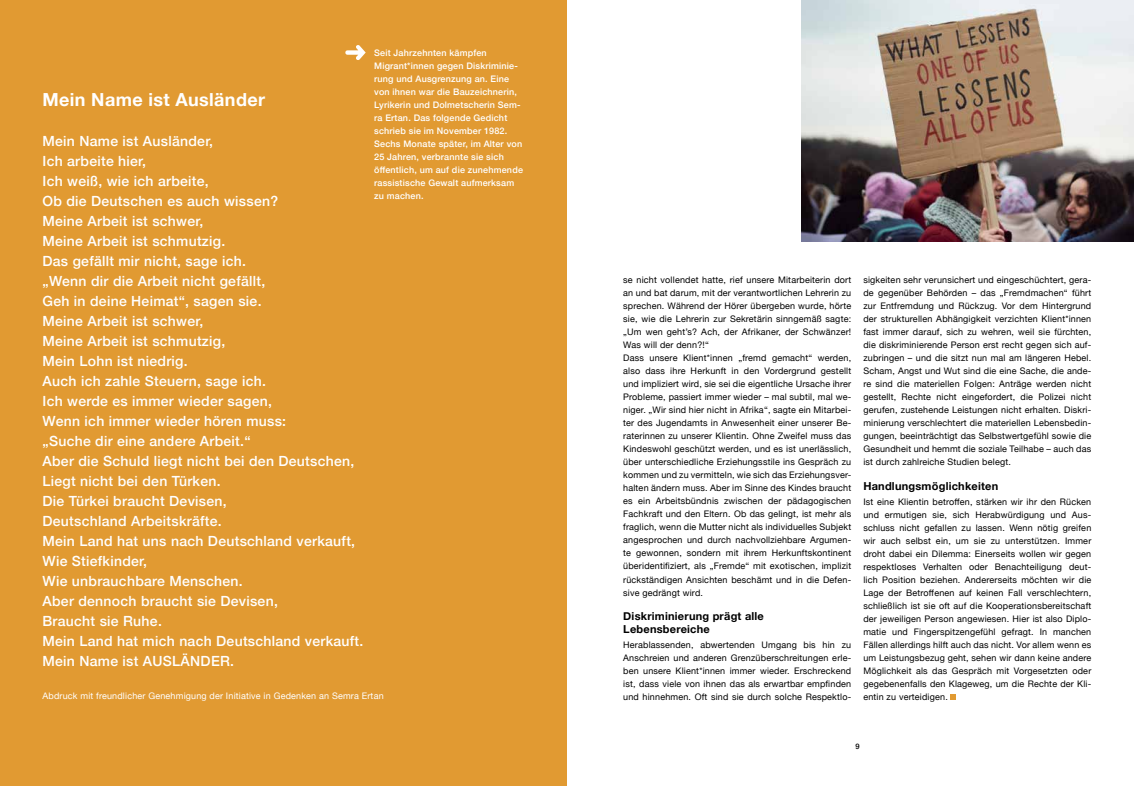
<style>
.page{position:relative;width:1134px;height:786px;background:#fff}
.page>*{position:absolute;margin:0;border:0;box-sizing:border-box;transform-origin:0 0}
.t1{font:700 18px "Helvetica Neue";letter-spacing:.02em;color:#fff}
.t2{font:500 14px/20px "Helvetica Neue";letter-spacing:.02em;color:#fff}
.t3{font:700 11px/13px "Helvetica Neue";letter-spacing:.02em;color:#000}
.t4{font:9px/13px "Helvetica Neue";letter-spacing:.02em;color:#000;text-align:justify}
.t5{font:500 9px/13px "Helvetica Neue";letter-spacing:.02em;color:#fff}
.t6{font:9px "Helvetica Neue";letter-spacing:.02em;color:#fff}
.t7{font:500 7.5px "Helvetica Neue";color:#000}
</style>
<div class="page">
<div style="left:0;top:0;width:567px;height:785px;background:#e19a32"></div>
<svg style="left:951px;top:694px;width:5px;height:5px"></svg>
<img style="left:801px;top:0;width:333px;height:241px">
<svg style="left:345px;top:45px;width:21px;height:15px"></svg>
<p class="t5" style="left:374px;top:45px;width:150px">Seit Jahrzehnten kämpfen<br>Migrant*innen gegen Diskriminie&shy;rung und Ausgrenzung an. Eine von ihnen war die Bauzeichnerin,<br>Lyrikerin und Dolmetscherin Sem&shy;ra Ertan. Das folgende Gedicht schrieb sie im November 1982.<br>Sechs Monate später, im Alter von<br>25 Jahren, verbrannte sie sich öffentlich, um auf die zunehmende rassistische Gewalt aufmerksam zu machen.</p>
<h1 class="t1" style="left:43px;top:85px;width:224px">Mein Name ist Ausländer</h1>
<p class="t2" style="left:43px;top:129px;width:322px">Mein Name ist Ausländer,<br>Ich arbeite hier,<br>Ich weiß, wie ich arbeite,<br>Ob die Deutschen es auch wissen?<br>Meine Arbeit ist schwer,<br>Meine Arbeit ist schmutzig.<br>Das gefällt mir nicht, sage ich.<br>„Wenn dir die Arbeit nicht gefällt,<br>Geh in deine Heimat“, sagen sie.<br>Meine Arbeit ist schwer,<br>Meine Arbeit ist schmutzig,<br>Mein Lohn ist niedrig.<br>Auch ich zahle Steuern, sage ich.<br>Ich werde es immer wieder sagen,<br>Wenn ich immer wieder hören muss:<br>„Suche dir eine andere Arbeit.“<br>Aber die Schuld liegt nicht bei den Deutschen,<br>Liegt nicht bei den Türken.<br>Die Türkei braucht Devisen,<br>Deutschland Arbeitskräfte.<br>Mein Land hat uns nach Deutschland verkauft,<br>Wie Stiefkinder,<br>Wie unbrauchbare Menschen.<br>Aber dennoch braucht sie Devisen,<br>Braucht sie Ruhe.<br>Mein Land hat mich nach Deutschland verkauft.<br>Mein Name ist AUSLÄNDER.</p>
<p class="t6" style="left:43px;top:689px;width:343px">Abdruck mit freundlicher Genehmigung der Initiative in Gedenken an Semra Ertan</p>
<p class="t4" style="left:623px;top:274px;width:229px;text-align:left">se nicht vollendet hatte, rief unsere Mitarbeiterin dort an und bat darum, mit der verantwortlichen Lehrerin zu sprechen. Während der Hörer übergeben wurde, hörte sie, wie die Lehrerin zur Sekretärin sinngemäß sagte: „Um wen geht’s? Ach, der Afrikaner, der Schwänzer!<br>Was will der denn?!“<br>Dass unsere Klient*innen „fremd gemacht“ werden, also dass ihre Herkunft in den Vordergrund gestellt und impliziert wird, sie sei die eigentliche Ursache ihrer Probleme, passiert immer wieder – mal subtil, mal we&shy;niger. „Wir sind hier nicht in Afrika“, sagte ein Mitarbei&shy;ter des Jugendamts in Anwesenheit einer unserer Be&shy;raterinnen zu unserer Klientin. Ohne Zweifel muss das Kindeswohl geschützt werden, und es ist unerlässlich, über unterschiedliche Erziehungsstile ins Gespräch zu kommen und zu vermitteln, wie sich das Erziehungsver&shy;halten ändern muss. Aber im Sinne des Kindes braucht es ein Arbeitsbündnis zwischen der pädagogischen Fachkraft und den Eltern. Ob das gelingt, ist mehr als fraglich, wenn die Mutter nicht als individuelles Subjekt angesprochen und durch nachvollziehbare Argumen&shy;te gewonnen, sondern mit ihrem Herkunftskontinent überidentifiziert, als „Fremde“ mit exotischen, implizit rückständigen Ansichten beschämt und in die Defen&shy;sive gedrängt wird.</p>
<p class="t3" style="left:623px;top:609px;width:142px">Diskriminierung prägt alle<br>Lebensbereiche</p>
<p class="t4" style="left:623px;top:638px;width:229px">Herablassenden, abwertenden Umgang bis hin zu Anschreien und anderen Grenzüberschreitungen erle&shy;ben unsere Klient*innen immer wieder. Erschreckend ist, dass viele von ihnen das als erwartbar empfinden und hinnehmen. Oft sind sie durch solche Respektlo-</p>
<p class="t4" style="left:863px;top:274px;width:229px">sigkeiten sehr verunsichert und eingeschüchtert, gera&shy;de gegenüber Behörden – das „Fremdmachen“ führt zur Entfremdung und Rückzug. Vor dem Hintergrund der strukturellen Abhängigkeit verzichten Klient*innen fast immer darauf, sich zu wehren, weil sie fürchten, die diskriminierende Person erst recht gegen sich auf&shy;zubringen – und die sitzt nun mal am längeren Hebel.<br>Scham, Angst und Wut sind die eine Sache, die ande&shy;re sind die materiellen Folgen: Anträge werden nicht gestellt, Rechte nicht eingefordert, die Polizei nicht gerufen, zustehende Leistungen nicht erhalten. Diskri&shy;minierung verschlechtert die materiellen Lebensbedin&shy;gungen, beeinträchtigt das Selbstwertgefühl sowie die Gesundheit und hemmt die soziale Teilhabe – auch das ist durch zahlreiche Studien belegt.</p>
<p class="t3" style="left:863px;top:479px;width:136px">Handlungsmöglichkeiten</p>
<p class="t4" style="left:863px;top:495px;width:229px">Ist eine Klientin betroffen, stärken wir ihr den Rücken und ermutigen sie, sich Herabwürdigung und Aus&shy;schluss nicht gefallen zu lassen. Wenn nötig greifen wir auch selbst ein, um sie zu unterstützen. Immer droht dabei ein Dilemma: Einerseits wollen wir gegen respektloses Verhalten oder Benachteiligung deut&shy;lich Position beziehen. Andererseits möchten wir die Lage der Betroffenen auf keinen Fall verschlechtern, schließlich ist sie oft auf die Kooperationsbereitschaft der jeweiligen Person angewiesen. Hier ist also Diplo&shy;matie und Fingerspitzengefühl gefragt. In manchen Fällen allerdings hilft auch das nicht. Vor allem wenn es um Leistungsbezug geht, sehen wir dann keine andere Möglichkeit als das Gespräch mit Vorgesetzten oder gegebenenfalls den Klageweg, um die Rechte der Kli&shy;entin zu verteidigen.</p>
<p class="t7" style="left:855px;top:740px;width:6px">9</p>
</div>
